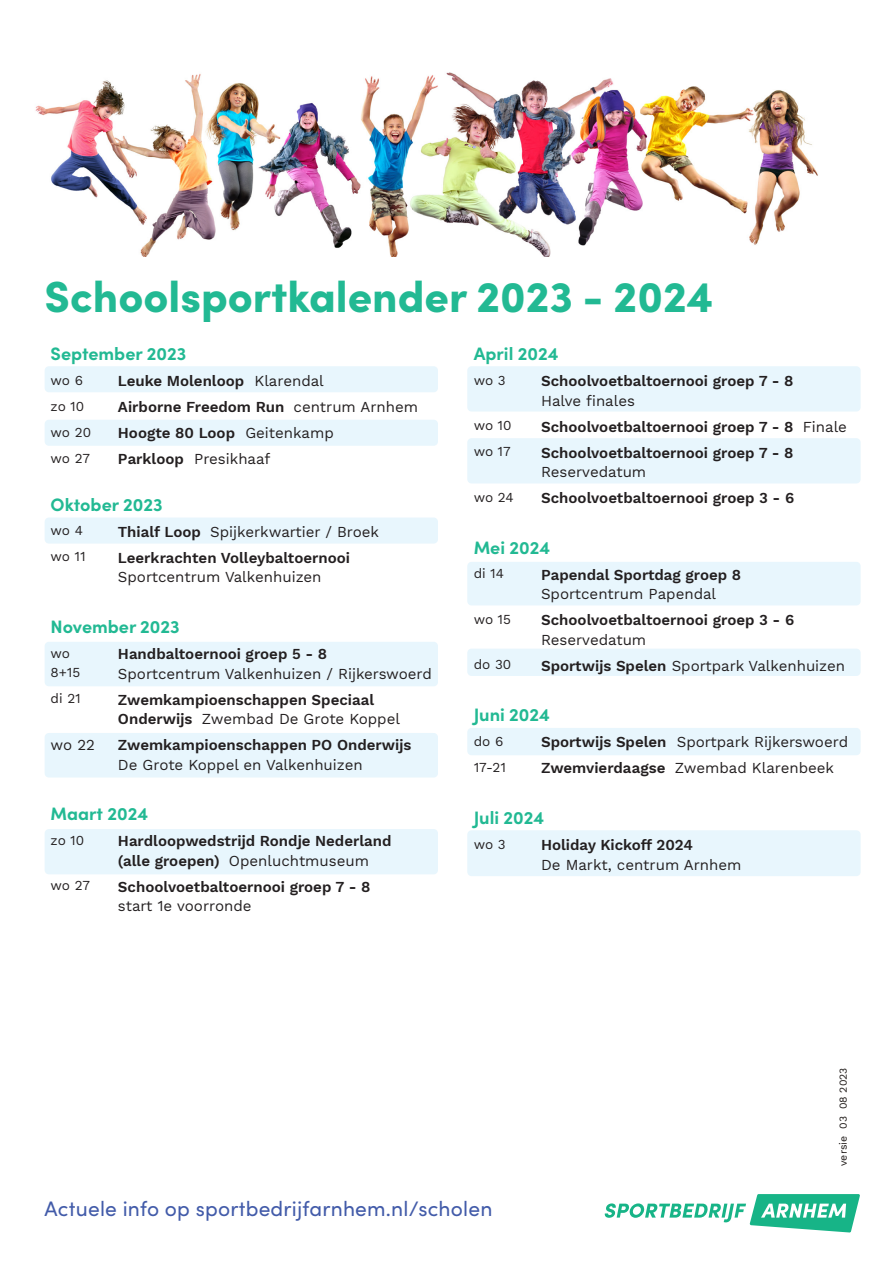
<style>
.page{position:relative;width:893px;height:1263px;background:#fff}
.page>*{position:absolute;margin:0;border:0;box-sizing:border-box;transform-origin:0 0}
.t1{font:900 43.5px "Sofia Pro";color:#22b993}
.t2{font:21px "Sofia Pro";letter-spacing:.01em;color:#425ba9}
.celkop{font:700 18px "Sofia Pro";color:#22b993}
.celstijl{font:600 15px/19.5px "Work Sans";color:#231f20}
.celstijl-2{font:15px/19.5px "Work Sans";color:#231f20}
.platte_tekst{font:15px "Work Sans";color:#231f20}
.platte_tekst-2{font:13.5px "Work Sans";letter-spacing:-.01em;color:#231f20}
.celstijl-3{font:13.5px "Work Sans";color:#231f20}
.t3{font:10.5px "Work Sans";color:#1c1715}
.s1{font-weight:400}
.s2{font-weight:600}
</style>
<div class="page">
<img style="left:35px;top:72px;width:783px;height:185px">
<div style="left:45px;top:366px;width:393px;height:26px;background:#e8f6fd;border-radius:4px"></div>
<div style="left:467px;top:366px;width:394px;height:45px;background:#e8f6fd;border-radius:4px"></div>
<div style="left:45px;top:420px;width:393px;height:26px;background:#e8f6fd;border-radius:4px"></div>
<div style="left:45px;top:517px;width:393px;height:27px;background:#e8f6fd;border-radius:4px"></div>
<div style="left:45px;top:642px;width:393px;height:44px;background:#e8f6fd;border-radius:4px"></div>
<div style="left:45px;top:733px;width:393px;height:44px;background:#e8f6fd;border-radius:4px"></div>
<div style="left:467px;top:438px;width:394px;height:45px;background:#e8f6fd;border-radius:4px"></div>
<div style="left:467px;top:562px;width:394px;height:43px;background:#e8f6fd;border-radius:4px"></div>
<div style="left:467px;top:649px;width:394px;height:27px;background:#e8f6fd;border-radius:4px"></div>
<div style="left:467px;top:728px;width:394px;height:27px;background:#e8f6fd;border-radius:4px"></div>
<div style="left:45px;top:829px;width:393px;height:45px;background:#e8f6fd;border-radius:4px"></div>
<div style="left:467px;top:830px;width:394px;height:46px;background:#e8f6fd;border-radius:4px"></div>
<svg style="left:605px;top:1194px;width:255px;height:38px"></svg>
<p class="t1" style="left:45px;top:263px;width:670px">Schoolsportkalender 2023 - 2024</p>
<p class="celkop" style="left:51px;top:340px;width:137px">September 2023</p>
<p class="platte_tekst-2" style="left:51px;top:372px;width:34px">wo 6</p>
<p class="celstijl" style="left:118px;top:372px;width:207px">Leuke Molenloop <span class="s1">Klarendal</span></p>
<p class="platte_tekst-2" style="left:51px;top:398px;width:35px">zo 10</p>
<p class="celstijl" style="left:118px;top:398px;width:302px">Airborne Freedom Run <span class="s1">centrum Arnhem</span></p>
<p class="platte_tekst-2" style="left:51px;top:424px;width:42px">wo 20</p>
<p class="celstijl" style="left:118px;top:424px;width:217px">Hoogte 80 Loop <span class="s1">Geitenkamp</span></p>
<p class="platte_tekst-2" style="left:51px;top:450px;width:41px">wo 27</p>
<p class="celstijl-2" style="left:118px;top:450px;width:154px"><span class="s2">Parkloop</span> Presikhaaf</p>
<p class="celkop" style="left:51px;top:491px;width:113px">Oktober 2023</p>
<p class="platte_tekst-2" style="left:51px;top:523px;width:34px">wo 4</p>
<p class="celstijl-2" style="left:118px;top:523px;width:263px"><span class="s2">Thialf Loop</span> Spijkerkwartier / Broek</p>
<p class="platte_tekst-2" style="left:51px;top:549px;width:36px">wo 11</p>
<p class="celstijl" style="left:118px;top:549px;width:234px">Leerkrachten Volleybaltoernooi<br><span class="s1">Sportcentrum Valkenhuizen</span></p>
<p class="celkop" style="left:51px;top:613px;width:131px">November 2023</p>
<p class="platte_tekst-2" style="left:51px;top:645px;width:21px">wo</p>
<p class="platte_tekst-2" style="left:51px;top:665px;width:31px">8+15</p>
<p class="celstijl-2" style="left:118px;top:645px;width:315px"><span class="s2">Handbaltoernooi groep 5 - 8<br></span>Sportcentrum Valkenhuizen / Rijkerswoerd</p>
<p class="celstijl-3" style="left:51px;top:691px;width:32px">di 21</p>
<p class="celstijl" style="left:118px;top:690px;width:284px">Zwemkampioenschappen Speciaal<br>Onderwijs <span class="s1">Zwembad De Grote Koppel</span></p>
<p class="celstijl-2" style="left:51px;top:736px;width:46px">wo 22</p>
<p class="celstijl" style="left:118px;top:736px;width:295px">Zwemkampioenschappen PO Onderwijs<br><span class="s1">De Grote Koppel en Valkenhuizen</span></p>
<p class="celkop" style="left:51px;top:800px;width:99px">Maart 2024</p>
<p class="platte_tekst-2" style="left:51px;top:832px;width:35px">zo 10</p>
<p class="celstijl" style="left:118px;top:832px;width:275px">Hardloopwedstrijd Rondje Nederland</p>
<p class="celstijl-2" style="left:118px;top:852px;width:253px"><span class="s2">(alle groepen)</span> Openluchtmuseum</p>
<p class="platte_tekst-2" style="left:51px;top:878px;width:41px">wo 27</p>
<p class="celstijl" style="left:118px;top:878px;width:254px">Schoolvoetbaltoernooi groep 7 - 8</p>
<p class="celstijl-2" style="left:118px;top:897px;width:135px">start 1e voorronde</p>
<p class="celkop" style="left:474px;top:340px;width:86px">April 2024</p>
<p class="platte_tekst-2" style="left:474px;top:372px;width:34px">wo 3</p>
<p class="celstijl" style="left:541px;top:372px;width:254px">Schoolvoetbaltoernooi groep 7 - 8</p>
<p class="celstijl-2" style="left:541px;top:391px;width:95px">Halve finales</p>
<p class="platte_tekst-2" style="left:474px;top:418px;width:39px">wo 10</p>
<p class="celstijl" style="left:541px;top:417px;width:307px">Schoolvoetbaltoernooi groep 7 - 8 <span class="s1">Finale</span></p>
<p class="platte_tekst-2" style="left:474px;top:443px;width:38px">wo 17</p>
<p class="celstijl" style="left:541px;top:443px;width:254px">Schoolvoetbaltoernooi groep 7 - 8<br><span class="s1">Reservedatum</span></p>
<p class="platte_tekst-2" style="left:474px;top:489px;width:41px">wo 24</p>
<p class="celstijl" style="left:541px;top:489px;width:255px">Schoolvoetbaltoernooi groep 3 - 6</p>
<p class="celkop" style="left:474px;top:534px;width:78px">Mei 2024</p>
<p class="platte_tekst-2" style="left:474px;top:566px;width:32px">di 14</p>
<p class="celstijl" style="left:541px;top:566px;width:202px">Papendal Sportdag groep 8</p>
<p class="platte_tekst" style="left:541px;top:585px;width:177px">Sportcentrum Papendal</p>
<p class="platte_tekst-2" style="left:474px;top:611px;width:39px">wo 15</p>
<p class="celstijl" style="left:541px;top:611px;width:255px">Schoolvoetbaltoernooi groep 3 - 6<br><span class="s1">Reservedatum</span></p>
<p class="platte_tekst-2" style="left:474px;top:657px;width:39px">do 30</p>
<p class="celstijl-2" style="left:541px;top:656px;width:306px"><span class="s2">Sportwijs Spelen</span> Sportpark Valkenhuizen</p>
<p class="celkop" style="left:474px;top:701px;width:78px">Juni 2024</p>
<p class="platte_tekst-2" style="left:474px;top:733px;width:31px">do 6</p>
<p class="celstijl-2" style="left:541px;top:733px;width:309px"><span class="s2">Sportwijs Spelen</span> Sportpark Rijkerswoerd</p>
<p class="platte_tekst-2" style="left:474px;top:759px;width:34px">17-21</p>
<p class="celstijl-2" style="left:541px;top:759px;width:294px"><span class="s2">Zwemvierdaagse</span> Zwembad Klarenbeek</p>
<p class="celkop" style="left:474px;top:804px;width:72px">Juli 2024</p>
<p class="platte_tekst-2" style="left:474px;top:836px;width:34px">wo 3</p>
<p class="celstijl" style="left:541px;top:836px;width:153px">Holiday Kickoff 2024</p>
<p class="celstijl-2" style="left:541px;top:855px;width:202px">De Markt, centrum Arnhem</p>
<p class="t3" style="left:837px;top:1166px;width:100px;rotate:-90deg">versie 03 08 2023</p>
<p class="t2" style="left:45px;top:1193px;width:449px">Actuele info op sportbedrijfarnhem.nl/scholen</p>
</div>
